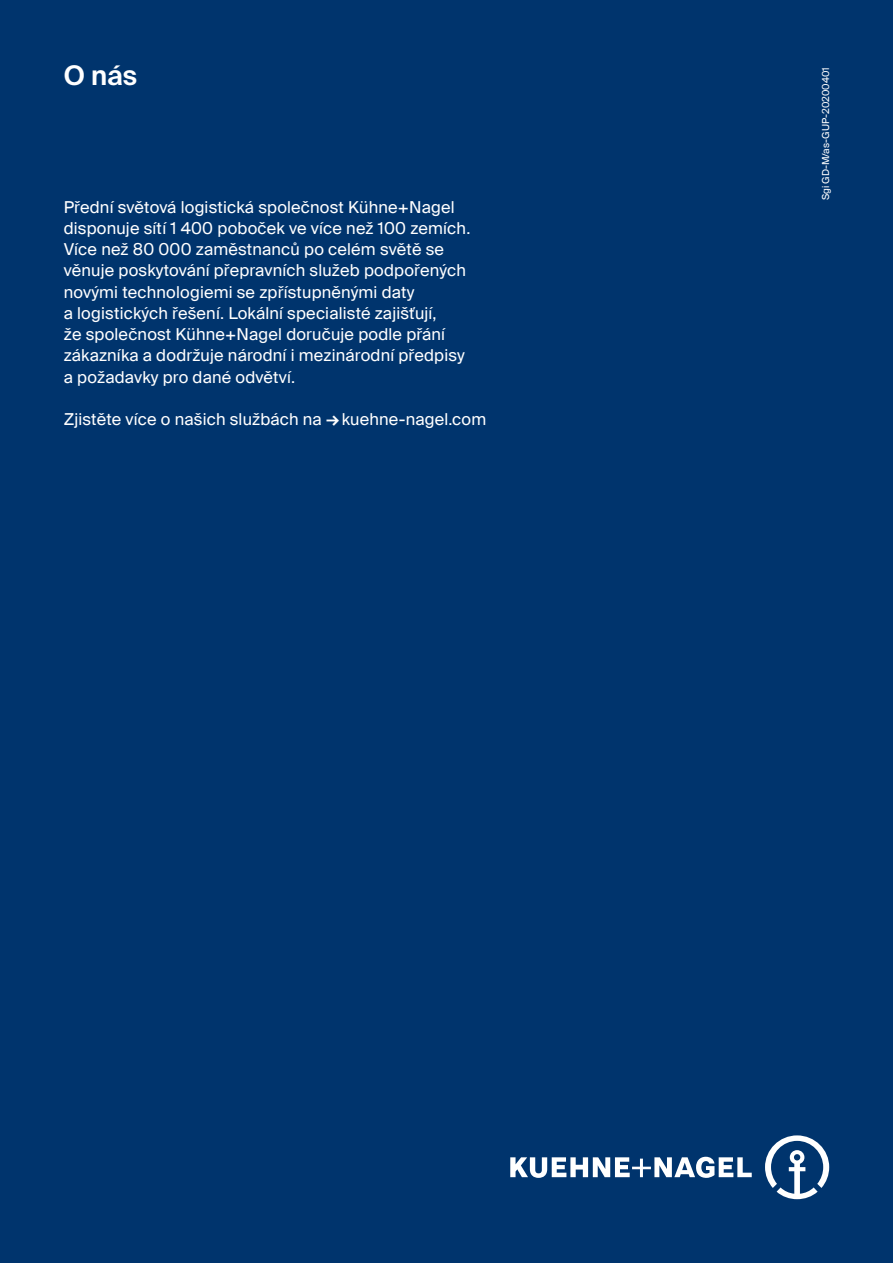
<style>
.page{position:relative;width:893px;height:1263px;background:#00346d}
.page>*{position:absolute;margin:0;border:0;box-sizing:border-box;transform-origin:0 0}
.t1{font:600 27px "Suisse Intl";color:#fff}
.t2{font:16.5px/21.3px "Suisse Intl";letter-spacing:.01em;color:#fff}
.t3{font:9.75px "Suisse Intl";color:#fff}
.s1{font-weight:600}
</style>
<div class="page">
<svg style="left:510px;top:1135px;width:319px;height:64px"></svg>
<h1 class="t1" style="left:64px;top:60px;width:75px">O nás</h1>
<p class="t2" style="left:64px;top:196px;width:408px">Přední světová logistická společnost Kühne+Nagel disponuje sítí 1 400 poboček ve více než 100 zemích.<br>Více než 80 000 zaměstnanců po celém světě se věnuje poskytování přepravních služeb podpořených novými technologiemi se zpřístupněnými daty<br>a logistických řešení. Lokální specialisté zajišťují,<br>že společnost Kühne+Nagel doručuje podle přání zákazníka a dodržuje národní i mezinárodní předpisy a požadavky pro dané odvětví.</p>
<p class="t2" style="left:64px;top:409px;width:424px">Zjistěte více o našich službách na <span class="s1">→</span> kuehne-nagel.com</p>
<p class="t3" style="left:820px;top:200px;width:135px;rotate:-90deg">Sgi GD-M/as-GUP-20200401</p>
</div>
